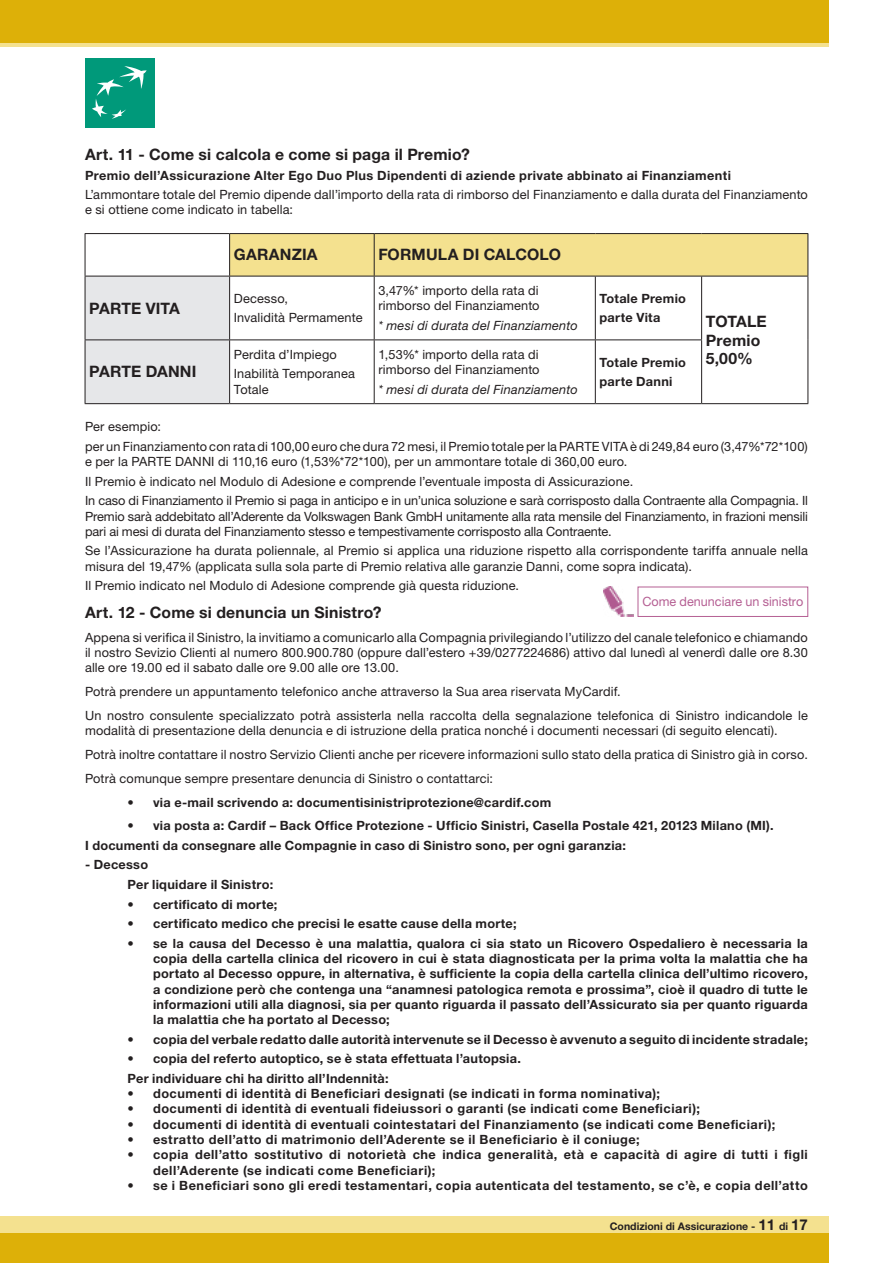
<style>
.page{position:relative;width:893px;height:1263px;background:#fff}
.page>*{position:absolute;margin:0;border:0;box-sizing:border-box;transform-origin:0 0}
.t1{font:700 15.75px/18.9px "Helvetica Neue LT Std";letter-spacing:.01em;color:#231f20}
.t2{font:12.75px/15.3px "Helvetica Neue LT Std";letter-spacing:.01em;color:#231f20}
.t3{font:700 12.75px/15.3px "Helvetica Neue LT Std";letter-spacing:.03em;color:#231f20}
.t4{font:12.75px/15.3px "Helvetica Neue LT Std";letter-spacing:-.01em;color:#231f20}
.t5{font:italic 12.75px "Helvetica Neue LT Std";letter-spacing:.015em;color:#231f20}
.t6{font:12.75px "Helvetica Neue LT Std";color:#b55f93}
.t7{font:700 10.5px "Helvetica Neue LT Std";color:#231f20}
.s1{font-size:15px}
</style>
<div class="page">
<div style="left:0;top:0;width:829px;height:47px;background:#f4e18f"></div>
<div style="left:0;top:1216px;width:829px;height:47px;background:#f4e18f"></div>
<div style="left:0;top:0;width:829px;height:43px;background:#ddb008"></div>
<div style="left:0;top:1233px;width:829px;height:30px;background:#ddb008"></div>
<svg style="left:86px;top:234px;width:721px;height:169px"></svg>
<hr style="left:807px;top:234px;width:1px;height:42px;background:#231f20">
<hr style="left:702px;top:403px;width:106px;height:1px;background:#231f20">
<hr style="left:85px;top:233px;width:145px;height:1px;background:#231f20">
<hr style="left:85px;top:234px;width:1px;height:42px;background:#231f20">
<hr style="left:230px;top:233px;width:144px;height:1px;background:#231f20">
<hr style="left:229px;top:234px;width:1px;height:42px;background:#231f20">
<hr style="left:374px;top:233px;width:221px;height:1px;background:#231f20">
<hr style="left:374px;top:234px;width:1px;height:42px;background:#231f20">
<hr style="left:595px;top:233px;width:107px;height:1px;background:#231f20">
<hr style="left:702px;top:233px;width:106px;height:1px;background:#231f20">
<hr style="left:85px;top:276px;width:145px;height:1px;background:#231f20">
<hr style="left:85px;top:276px;width:1px;height:63px;background:#231f20">
<hr style="left:230px;top:276px;width:144px;height:1px;background:#231f20">
<hr style="left:229px;top:276px;width:1px;height:63px;background:#231f20">
<hr style="left:374px;top:276px;width:221px;height:1px;background:#231f20">
<hr style="left:374px;top:276px;width:1px;height:63px;background:#231f20">
<hr style="left:595px;top:276px;width:107px;height:1px;background:#231f20">
<hr style="left:595px;top:276px;width:1px;height:63px;background:#231f20">
<hr style="left:702px;top:276px;width:106px;height:1px;background:#231f20">
<hr style="left:701px;top:276px;width:1px;height:63px;background:#231f20">
<hr style="left:807px;top:276px;width:1px;height:64px;background:#231f20">
<hr style="left:85px;top:339px;width:145px;height:1px;background:#231f20">
<hr style="left:85px;top:340px;width:1px;height:63px;background:#231f20">
<hr style="left:230px;top:339px;width:144px;height:1px;background:#231f20">
<hr style="left:229px;top:340px;width:1px;height:63px;background:#231f20">
<hr style="left:374px;top:339px;width:221px;height:1px;background:#231f20">
<hr style="left:374px;top:340px;width:1px;height:63px;background:#231f20">
<hr style="left:595px;top:339px;width:107px;height:1px;background:#231f20">
<hr style="left:595px;top:340px;width:1px;height:63px;background:#231f20">
<hr style="left:701px;top:340px;width:1px;height:63px;background:#231f20">
<hr style="left:807px;top:340px;width:1px;height:63px;background:#231f20">
<hr style="left:85px;top:403px;width:145px;height:1px;background:#231f20">
<hr style="left:230px;top:403px;width:144px;height:1px;background:#231f20">
<hr style="left:374px;top:403px;width:221px;height:1px;background:#231f20">
<hr style="left:595px;top:403px;width:107px;height:1px;background:#231f20">
<div style="left:85px;top:58px;width:69px;height:70px;background:#00997a"></div>
<svg style="left:92px;top:66px;width:55px;height:53px"></svg>
<img style="left:604px;top:587px;width:30px;height:30px">
<div style="left:638px;top:587px;width:170px;height:30px;border:1px solid #b55f93"></div>
<p class="t1" style="left:85px;top:145px;width:387px">Art. 11 - Come si calcola e come si paga il Premio?</p>
<p class="t3" style="left:85px;top:167px;width:647px">Premio dell’Assicurazione Alter Ego Duo Plus Dipendenti di aziende private abbinato ai Finanziamenti</p>
<p class="t2" style="left:85px;top:187px;width:724px">L’ammontare totale del Premio dipende dall’importo della rata di rimborso del Finanziamento e dalla durata del Finanziamento e si ottiene come indicato in tabella:</p>
<p class="t1" style="left:234px;top:245px;width:85px">GARANZIA</p>
<p class="t1" style="left:378px;top:245px;width:184px">FORMULA DI CALCOLO</p>
<p class="t1" style="left:89px;top:298px;width:92px">PARTE VITA</p>
<p class="t2" style="left:234px;top:288px;width:130px;line-height:19.5px">Decesso,<br>Invalidità Permamente</p>
<p class="t2" style="left:378px;top:283px;width:163px">3,47%* importo della rata di rimborso del Finanziamento</p>
<p class="t5" style="left:378px;top:318px;width:201px">* mesi di durata del Finanziamento</p>
<p class="t3" style="left:600px;top:288px;width:88px;line-height:19.5px">Totale Premio parte Vita</p>
<p class="t1" style="left:706px;top:311px;width:62px">TOTALE<br>Premio<br>5,00%</p>
<p class="t2" style="left:378px;top:347px;width:163px">1,53%* importo della rata di rimborso del Finanziamento</p>
<p class="t5" style="left:378px;top:382px;width:201px">* mesi di durata del Finanziamento</p>
<p class="t2" style="left:234px;top:344px;width:123px;line-height:19.5px">Perdita d’Impiego<br>Inabilità Temporanea</p>
<p class="t2" style="left:234px;top:381px;width:36px">Totale</p>
<p class="t3" style="left:600px;top:352px;width:88px;line-height:19.5px">Totale Premio parte Danni</p>
<p class="t2" style="left:85px;top:417px;width:724px;line-height:19.5px">Per esempio:<br>per un Finanziamento con rata di 100,00 euro che dura 72 mesi, il Premio totale per la PARTE VITA è di 249,84 euro (3,47%*72*100)</p>
<p class="t2" style="left:85px;top:452px;width:724px;line-height:19.5px">e per la PARTE DANNI di 110,16 euro (1,53%*72*100), per un ammontare totale di 360,00 euro.<br>Il Premio è indicato nel Modulo di Adesione e comprende l’eventuale imposta di Assicurazione.<br>In caso di Finanziamento il Premio si paga in anticipo e in un’unica soluzione e sarà corrisposto dalla Contraente alla Compagnia. Il</p>
<p class="t4" style="left:85px;top:508px;width:724px">Premio sarà addebitato all’Aderente da Volkswagen Bank GmbH unitamente alla rata mensile del Finanziamento, in frazioni mensili pari ai mesi di durata del Finanziamento stesso e tempestivamente corrisposto alla Contraente.</p>
<p class="t2" style="left:85px;top:543px;width:724px">Se l’Assicurazione ha durata poliennale, al Premio si applica una riduzione rispetto alla corrispondente tariffa annuale nella misura del 19,47% (applicata sulla sola parte di Premio relativa alle garanzie Danni, come sopra indicata).</p>
<p class="t2" style="left:85px;top:578px;width:436px">Il Premio indicato nel Modulo di Adesione comprende già questa riduzione.</p>
<p class="t1" style="left:85px;top:602px;width:298px">Art. 12 - Come si denuncia un Sinistro?</p>
<p class="t2" style="left:85px;top:629px;width:724px;text-align:justify">Appena si verifica il Sinistro, la invitiamo a comunicarlo alla Compagnia privilegiando l’utilizzo del canale telefonico e chiamando il nostro Sevizio Clienti al numero 800.900.780 (oppure dall’estero +39/0277224686) attivo dal lunedì al venerdì dalle ore 8.30 alle ore 19.00 ed il sabato dalle ore 9.00 alle ore 13.00.</p>
<p class="t2" style="left:85px;top:679px;width:724px;line-height:23.9px">Potrà prendere un appuntamento telefonico anche attraverso la Sua area riservata MyCardif.<br>Un nostro consulente specializzato potrà assisterla nella raccolta della segnalazione telefonica di Sinistro indicandole le</p>
<p class="t2" style="left:85px;top:718px;width:724px;line-height:23.9px">modalità di presentazione della denuncia e di istruzione della pratica nonché i documenti necessari (di seguito elencati).<br>Potrà inoltre contattare il nostro Servizio Clienti anche per ricevere informazioni sullo stato della pratica di Sinistro già in corso.<br>Potrà comunque sempre presentare denuncia di Sinistro o contattarci:</p>
<p class="t3" style="left:128px;top:794px;width:425px">• via e-mail scrivendo a: documentisinistriprotezione@cardif.com</p>
<p class="t3" style="left:85px;top:816px;width:690px;line-height:19.5px;text-indent:43px">• via posta a: Cardif – Back Office Protezione - Ufficio Sinistri, Casella Postale 421, 20123 Milano (MI).<br>I documenti da consegnare alle Compagnie in caso di Sinistro sono, per ogni garanzia:</p>
<p class="t3" style="left:128px;top:855px;width:147px;line-height:19.5px;text-indent:-43px">- Decesso<br>Per liquidare il Sinistro:</p>
<p class="t3" style="left:128px;top:896px;width:151px">• certificato di morte;</p>
<p class="t3" style="left:128px;top:915px;width:390px">• certificato medico che precisi le esatte cause della morte;</p>
<p class="t3" style="left:153px;top:935px;width:656px;text-align:justify;text-indent:-26px">• se la causa del Decesso è una malattia, qualora ci sia stato un Ricovero Ospedaliero è necessaria la copia della cartella clinica del ricovero in cui è stata diagnosticata per la prima volta la malattia che ha portato al Decesso oppure, in alternativa, è sufficiente la copia della cartella clinica dell’ultimo ricovero, a condizione però che contenga una “anamnesi patologica remota e prossima”, cioè il quadro di tutte le informazioni utili alla diagnosi, sia per quanto riguarda il passato dell’Assicurato sia per quanto riguarda la malattia che ha portato al Decesso;</p>
<p class="t3" style="left:128px;top:1031px;width:682px">• copia del verbale redatto dalle autorità intervenute se il Decesso è avvenuto a seguito di incidente stradale;</p>
<p class="t3" style="left:128px;top:1048px;width:395px;line-height:19.5px">• copia del referto autoptico, se è stata effettuata l’autopsia.<br>Per individuare chi ha diritto all’Indennità:</p>
<p class="t3" style="left:128px;top:1085px;width:534px">• documenti di identità di Beneficiari designati (se indicati in forma nominativa);</p>
<p class="t3" style="left:128px;top:1101px;width:574px">• documenti di identità di eventuali fideiussori o garanti (se indicati come Beneficiari);</p>
<p class="t3" style="left:128px;top:1116px;width:649px">• documenti di identità di eventuali cointestatari del Finanziamento (se indicati come Beneficiari);</p>
<p class="t3" style="left:128px;top:1131px;width:514px">• estratto dell’atto di matrimonio dell’Aderente se il Beneficiario è il coniuge;</p>
<p class="t3" style="left:153px;top:1147px;width:656px;text-indent:-26px">• copia dell’atto sostitutivo di notorietà che indica generalità, età e capacità di agire di tutti i figli dell’Aderente (se indicati come Beneficiari);</p>
<p class="t3" style="left:128px;top:1177px;width:682px">• se i Beneficiari sono gli eredi testamentari, copia autenticata del testamento, se c’è, e copia dell’atto</p>
<p class="t7" style="left:610px;top:1220px;width:200px">Condizioni di Assicurazione - <span class="s1">11</span> di <span class="s1">17</span></p>
<p class="t1" style="left:89px;top:362px;width:109px">PARTE DANNI</p>
<p class="t6" style="left:642px;top:594px;width:162px">Come denunciare un sinistro</p>
</div>
